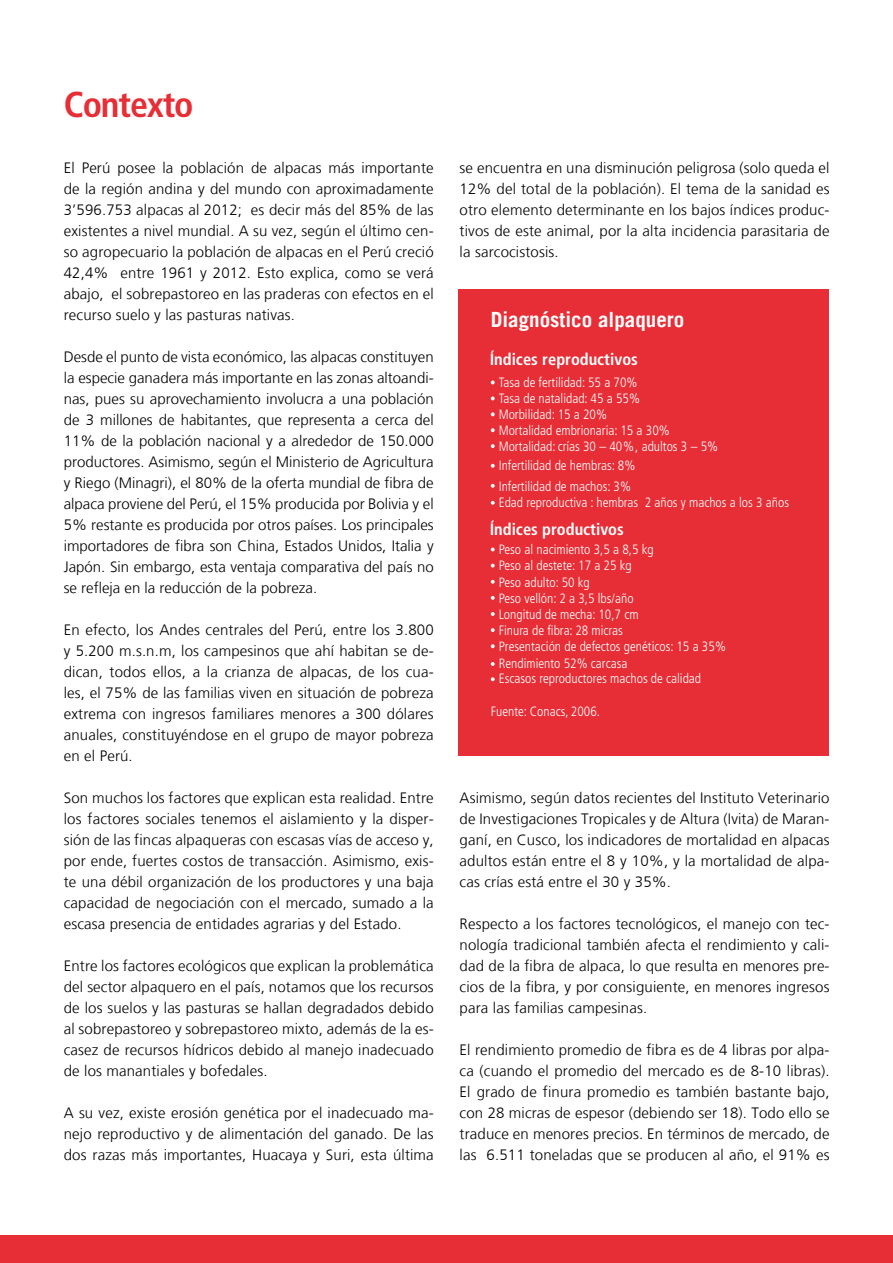
<style>
.page{position:relative;width:893px;height:1263px;background:#fff}
.page>*{position:absolute;margin:0;border:0;box-sizing:border-box;transform-origin:0 0}
.t1{font:700 condensed 36px "Frutiger";letter-spacing:-.03em;color:#e72e36}
.t2{font:700 21px "Trade Gothic";color:#fff}
.t3{font:700 condensed 16.5px "Frutiger";color:#fff}
.t4{font:300 15px/21px "Frutiger LT";letter-spacing:.01em;color:#000;text-align:justify}
.t5{font:300 condensed 13.5px/16.2px "Frutiger";color:#fff}
</style>
<div class="page">
<div style="left:0;top:1235px;width:893px;height:28px;background:#e72e36"></div>
<div style="left:458px;top:289px;width:371px;height:467px;background:#e72e36"></div>
<svg style="left:491px;top:380px;width:4px;height:4px"></svg>
<svg style="left:491px;top:396px;width:4px;height:4px"></svg>
<svg style="left:491px;top:412px;width:4px;height:4px"></svg>
<svg style="left:491px;top:428px;width:4px;height:4px"></svg>
<svg style="left:491px;top:444px;width:4px;height:4px"></svg>
<svg style="left:491px;top:464px;width:4px;height:4px"></svg>
<svg style="left:491px;top:484px;width:4px;height:4px"></svg>
<svg style="left:491px;top:501px;width:4px;height:4px"></svg>
<svg style="left:491px;top:547px;width:4px;height:4px"></svg>
<svg style="left:491px;top:564px;width:4px;height:3px"></svg>
<svg style="left:491px;top:580px;width:4px;height:4px"></svg>
<svg style="left:491px;top:596px;width:4px;height:4px"></svg>
<svg style="left:491px;top:612px;width:4px;height:4px"></svg>
<svg style="left:491px;top:628px;width:4px;height:4px"></svg>
<svg style="left:491px;top:644px;width:4px;height:4px"></svg>
<svg style="left:491px;top:662px;width:4px;height:4px"></svg>
<svg style="left:491px;top:677px;width:4px;height:4px"></svg>
<h1 class="t1" style="left:64px;top:83px;width:131px">Contexto</h1>
<p class="t4" style="left:64px;top:158px;width:371px">El Perú posee la población de alpacas más importante de la región andina y del mundo con aproximadamente 3’596.753 alpacas al 2012; es decir más del 85% de las existentes a nivel mundial. A su vez, según el último cen&shy;so agropecuario la población de alpacas en el Perú creció 42,4% entre 1961 y 2012. Esto explica, como se verá abajo, el sobrepastoreo en las praderas con efectos en el recurso suelo y las pasturas nativas.</p>
<p class="t4" style="left:64px;top:347px;width:371px">Desde el punto de vista económico, las alpacas constituyen la especie ganadera más importante en las zonas altoandi&shy;nas, pues su aprovechamiento involucra a una población de 3 millones de habitantes, que representa a cerca del 11% de la población nacional y a alrededor de 150.000 productores. Asimismo, según el Ministerio de Agricultura y Riego (Minagri), el 80% de la oferta mundial de fibra de alpaca proviene del Perú, el 15% producida por Bolivia y el 5% restante es producida por otros países. Los principales importadores de fibra son China, Estados Unidos, Italia y Japón. Sin embargo, esta ventaja comparativa del país no se refleja en la reducción de la pobreza.</p>
<p class="t4" style="left:64px;top:620px;width:371px">En efecto, los Andes centrales del Perú, entre los 3.800 y 5.200 m.s.n.m, los campesinos que ahí habitan se de&shy;dican, todos ellos, a la crianza de alpacas, de los cua&shy;les, el 75% de las familias viven en situación de pobreza extrema con ingresos familiares menores a 300 dólares anuales, constituyéndose en el grupo de mayor pobreza en el Perú.</p>
<p class="t4" style="left:64px;top:788px;width:371px">Son muchos los factores que explican esta realidad. Entre los factores sociales tenemos el aislamiento y la disper&shy;sión de las fincas alpaqueras con escasas vías de acceso y, por ende, fuertes costos de transacción. Asimismo, exis&shy;te una débil organización de los productores y una baja capacidad de negociación con el mercado, sumado a la escasa presencia de entidades agrarias y del Estado.</p>
<p class="t4" style="left:64px;top:956px;width:371px">Entre los factores ecológicos que explican la problemática del sector alpaquero en el país, notamos que los recursos de los suelos y las pasturas se hallan degradados debido al sobrepastoreo y sobrepastoreo mixto, además de la es&shy;casez de recursos hídricos debido al manejo inadecuado de los manantiales y bofedales.</p>
<p class="t4" style="left:64px;top:1103px;width:371px">A su vez, existe erosión genética por el inadecuado ma&shy;nejo reproductivo y de alimentación del ganado. De las dos razas más importantes, Huacaya y Suri, esta última</p>
<p class="t4" style="left:460px;top:158px;width:371px">se encuentra en una disminución peligrosa (solo queda el 12% del total de la población). El tema de la sanidad es otro elemento determinante en los bajos índices produc&shy;tivos de este animal, por la alta incidencia parasitaria de la sarcocistosis.</p>
<h2 class="t2" style="left:491px;top:306px;width:195px">Diagnóstico alpaquero</h2>
<p class="t3" style="left:490px;top:349px;width:150px">Índices reproductivos</p>
<p class="t5" style="left:499px;top:374px;width:221px">Tasa de fertilidad: 55 a 70%<br>Tasa de natalidad: 45 a 55%<br>Morbilidad: 15 a 20%<br>Mortalidad embrionaria: 15 a 30%<br>Mortalidad:crías 30 – 40%, adultos 3 – 5%</p>
<p class="t5" style="left:499px;top:455px;width:138px;line-height:20.7px">Infertilidad de hembras: 8 %<br>Infertilidad de machos: 3 %</p>
<p class="t5" style="left:499px;top:494px;width:292px">Edad reproductiva : hembras 2 años y machos a los 3 años</p>
<p class="t5" style="left:499px;top:541px;width:229px">Peso al nacimiento 3,5 a 8,5 kg<br>Peso al destete: 17 a 25 kg<br>Peso adulto: 50 kg<br>Peso vellón: 2 a 3,5 lbs/año<br>Longitud de mecha: 10,7 cm<br>Finura de fibra: 28 micras<br>Presentación de defectos genéticos: 15 a 35 %<br>Rendimiento 52% carcasa<br>Escasos reproductores machos de calidad</p>
<p class="t5" style="left:491px;top:704px;width:111px">Fuente: Conacs, 2006.</p>
<p class="t3" style="left:490px;top:519px;width:136px">Índices productivos</p>
<p class="t4" style="left:460px;top:788px;width:371px">Asimismo, según datos recientes del Instituto Veterinario de Investigaciones Tropicales y de Altura (Ivita) de Maran&shy;ganí, en Cusco, los indicadores de mortalidad en alpacas adultos están entre el 8 y 10%, y la mortalidad de alpa&shy;cas crías está entre el 30 y 35%.</p>
<p class="t4" style="left:460px;top:914px;width:371px">Respecto a los factores tecnológicos, el manejo con tec&shy;nología tradicional también afecta el rendimiento y cali&shy;dad de la fibra de alpaca, lo que resulta en menores pre&shy;cios de la fibra, y por consiguiente, en menores ingresos para las familias campesinas.</p>
<p class="t4" style="left:460px;top:1040px;width:371px">El rendimiento promedio de fibra es de 4 libras por alpa&shy;ca (cuando el promedio del mercado es de 8-10 libras).<br>El grado de finura promedio es también bastante bajo, con 28 micras de espesor (debiendo ser 18). Todo ello se traduce en menores precios. En términos de mercado, de las 6.511 toneladas que se producen al año, el 91% es</p>
</div>
